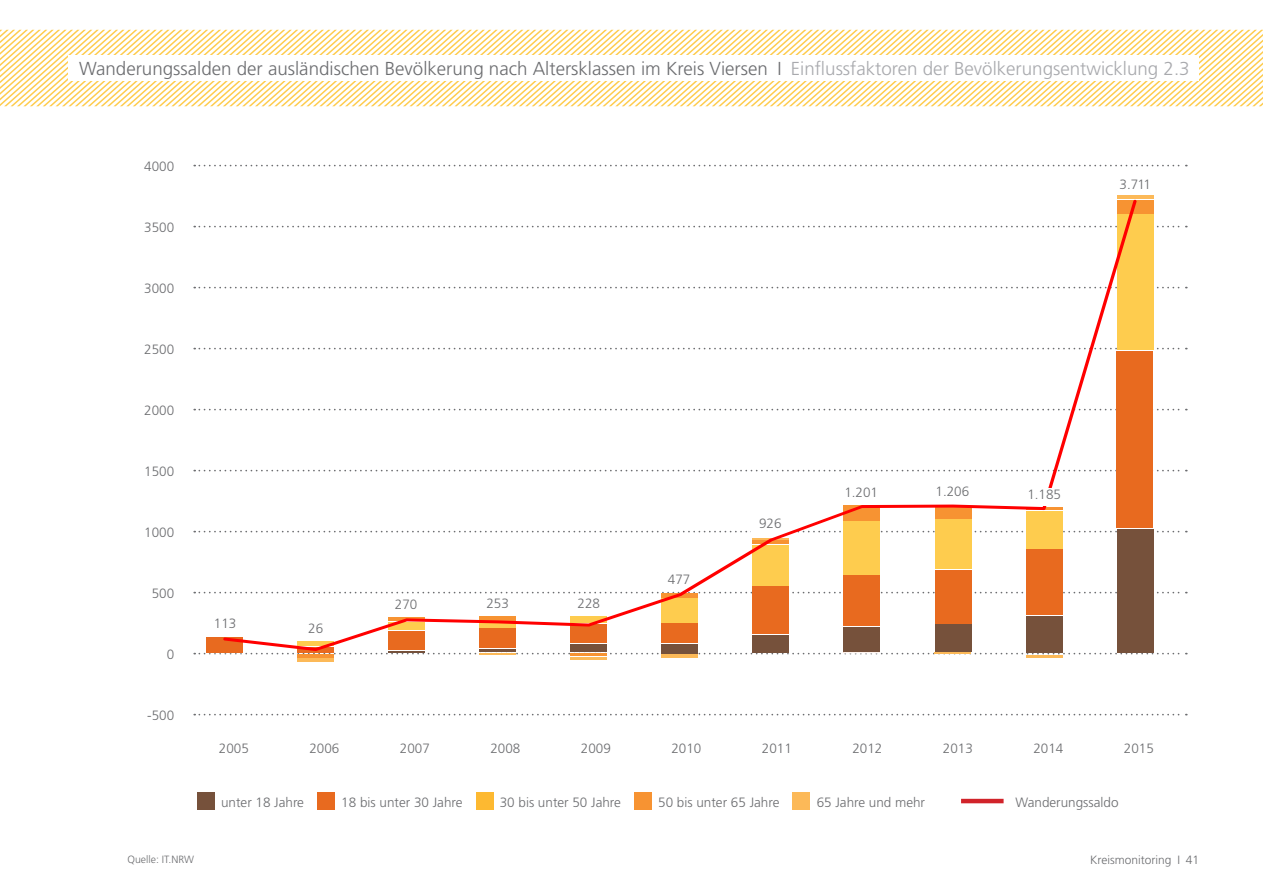
<style>
.page{position:relative;width:1263px;height:893px;background:#fff}
.page>*{position:absolute;margin:0;border:0;box-sizing:border-box;transform-origin:0 0}
.t1{font:300 18.75px "Frutiger LT Std";color:#6c6d70}
.t2{font:300 13.5px "Frutiger LT Std";color:#6c6d70}
.t3{font:300 12px "Frutiger LT Std";color:#6c6d70}
.t4{font:300 10.5px "Frutiger LT Std";color:#6c6d70}
.s1{color:#a8a9ad}
</style>
<div class="page">
<svg style="left:0;top:30px;width:1263px;height:76px"></svg>
<svg style="left:194px;top:287px;width:993px;height:1px"></svg>
<svg style="left:194px;top:226px;width:993px;height:1px"></svg>
<svg style="left:194px;top:165px;width:993px;height:1px"></svg>
<svg style="left:194px;top:714px;width:993px;height:1px"></svg>
<svg style="left:194px;top:592px;width:993px;height:1px"></svg>
<div style="left:197px;top:793px;width:17px;height:17px;background:#76513b"></div>
<div style="left:318px;top:793px;width:17px;height:17px;background:#e86a1f"></div>
<div style="left:476px;top:793px;width:17px;height:17px;background:#fdb931"></div>
<div style="left:634px;top:793px;width:17px;height:17px;background:#f79332"></div>
<div style="left:793px;top:793px;width:17px;height:17px;background:#fcb958"></div>
<hr style="left:961px;top:799px;width:42px;height:4px;background:#d1232a">
<div style="left:68px;top:55px;width:1130px;height:26px;background:#fff"></div>
<hr style="left:1117px;top:196px;width:36px;height:3px;background:#fcb958">
<div style="left:1117px;top:214px;width:36px;height:136px;background:#fecc4e"></div>
<div style="left:1117px;top:200px;width:36px;height:13px;background:#f79332"></div>
<div style="left:298px;top:647px;width:36px;height:6px;background:#e86a1f"></div>
<hr style="left:389px;top:651px;width:36px;height:2px;background:#76513b">
<hr style="left:480px;top:649px;width:36px;height:3px;background:#76513b">
<div style="left:571px;top:644px;width:36px;height:8px;background:#76513b"></div>
<div style="left:662px;top:644px;width:36px;height:9px;background:#76513b"></div>
<div style="left:753px;top:635px;width:36px;height:18px;background:#76513b"></div>
<div style="left:844px;top:627px;width:36px;height:26px;background:#76513b"></div>
<div style="left:935px;top:624px;width:36px;height:28px;background:#76513b"></div>
<div style="left:1026px;top:616px;width:36px;height:37px;background:#76513b"></div>
<div style="left:1117px;top:529px;width:36px;height:124px;background:#76513b"></div>
<div style="left:207px;top:637px;width:36px;height:15px;background:#e86a1f"></div>
<div style="left:1117px;top:351px;width:36px;height:177px;background:#e86a1f"></div>
<hr style="left:298px;top:654px;width:36px;height:3px;background:#f79332">
<hr style="left:571px;top:653px;width:36px;height:3px;background:#f79332">
<hr style="left:298px;top:658px;width:36px;height:4px;background:#fcb958">
<hr style="left:571px;top:657px;width:36px;height:3px;background:#fcb958">
<hr style="left:662px;top:654px;width:36px;height:4px;background:#fcb958">
<svg style="left:194px;top:652px;width:993px;height:2px"></svg>
<hr style="left:935px;top:652px;width:36px;height:2px;background:#fcb958">
<hr style="left:1026px;top:655px;width:36px;height:2px;background:#fcb958">
<svg style="left:223px;top:200px;width:914px;height:451px"></svg>
<div style="left:1027px;top:489px;width:34px;height:17px;background:#fff"></div>
<h1 class="t1" style="left:79px;top:58px;width:1112px">Wanderungssalden der ausländischen Bevölkerung nach Altersklassen im Kreis Viersen I <span class="s1">Einflussfaktoren der Bevölkerungsentwicklung 2.3</span></h1>
<p class="t2" style="left:144px;top:158px;width:31px">4000</p>
<p class="t2" style="left:144px;top:219px;width:31px">3500</p>
<p class="t2" style="left:144px;top:280px;width:31px">3000</p>
<p class="t2" style="left:144px;top:341px;width:31px">2500</p>
<p class="t2" style="left:144px;top:402px;width:31px">2000</p>
<p class="t2" style="left:144px;top:463px;width:31px">1500</p>
<p class="t2" style="left:144px;top:524px;width:31px">1000</p>
<p class="t2" style="left:152px;top:585px;width:24px">500</p>
<p class="t2" style="left:167px;top:646px;width:9px">0</p>
<p class="t2" style="left:147px;top:707px;width:28px">-500</p>
<p class="t4" style="left:128px;top:853px;width:68px">Quelle: IT.NRW</p>
<p class="t2" style="left:1119px;top:176px;width:33px">3.711</p>
<p class="t2" style="left:214px;top:615px;width:24px">113</p>
<p class="t2" style="left:308px;top:620px;width:16px">26</p>
<p class="t2" style="left:395px;top:596px;width:24px">270</p>
<p class="t2" style="left:486px;top:595px;width:24px">253</p>
<p class="t2" style="left:578px;top:596px;width:24px">228</p>
<p class="t2" style="left:668px;top:571px;width:24px">477</p>
<p class="t2" style="left:759px;top:516px;width:24px">926</p>
<p class="t2" style="left:844px;top:485px;width:35px">1.201</p>
<p class="t2" style="left:935px;top:483px;width:35px">1.206</p>
<p class="t2" style="left:1027px;top:486px;width:35px">1.185</p>
<p class="t2" style="left:219px;top:741px;width:31px">2005</p>
<p class="t2" style="left:309px;top:741px;width:31px">2006</p>
<p class="t2" style="left:400px;top:741px;width:31px">2007</p>
<p class="t2" style="left:490px;top:741px;width:31px">2008</p>
<p class="t2" style="left:581px;top:741px;width:31px">2009</p>
<p class="t2" style="left:671px;top:741px;width:31px">2010</p>
<p class="t2" style="left:762px;top:741px;width:31px">2011</p>
<p class="t2" style="left:852px;top:741px;width:31px">2012</p>
<p class="t2" style="left:943px;top:741px;width:31px">2013</p>
<p class="t2" style="left:1033px;top:741px;width:31px">2014</p>
<p class="t2" style="left:1124px;top:741px;width:31px">2015</p>
<p class="t2" style="left:221px;top:794px;width:84px">unter 18 Jahre</p>
<p class="t2" style="left:341px;top:794px;width:123px">18 bis unter 30 Jahre</p>
<p class="t2" style="left:500px;top:794px;width:123px">30 bis unter 50 Jahre</p>
<p class="t2" style="left:658px;top:794px;width:123px">50 bis unter 65 Jahre</p>
<p class="t2" style="left:817px;top:794px;width:110px">65 Jahre und mehr</p>
<p class="t2" style="left:1015px;top:794px;width:105px">Wanderungssaldo</p>
<p class="t3" style="left:1090px;top:853px;width:110px">Kreismonitoring I 41</p>
</div>
